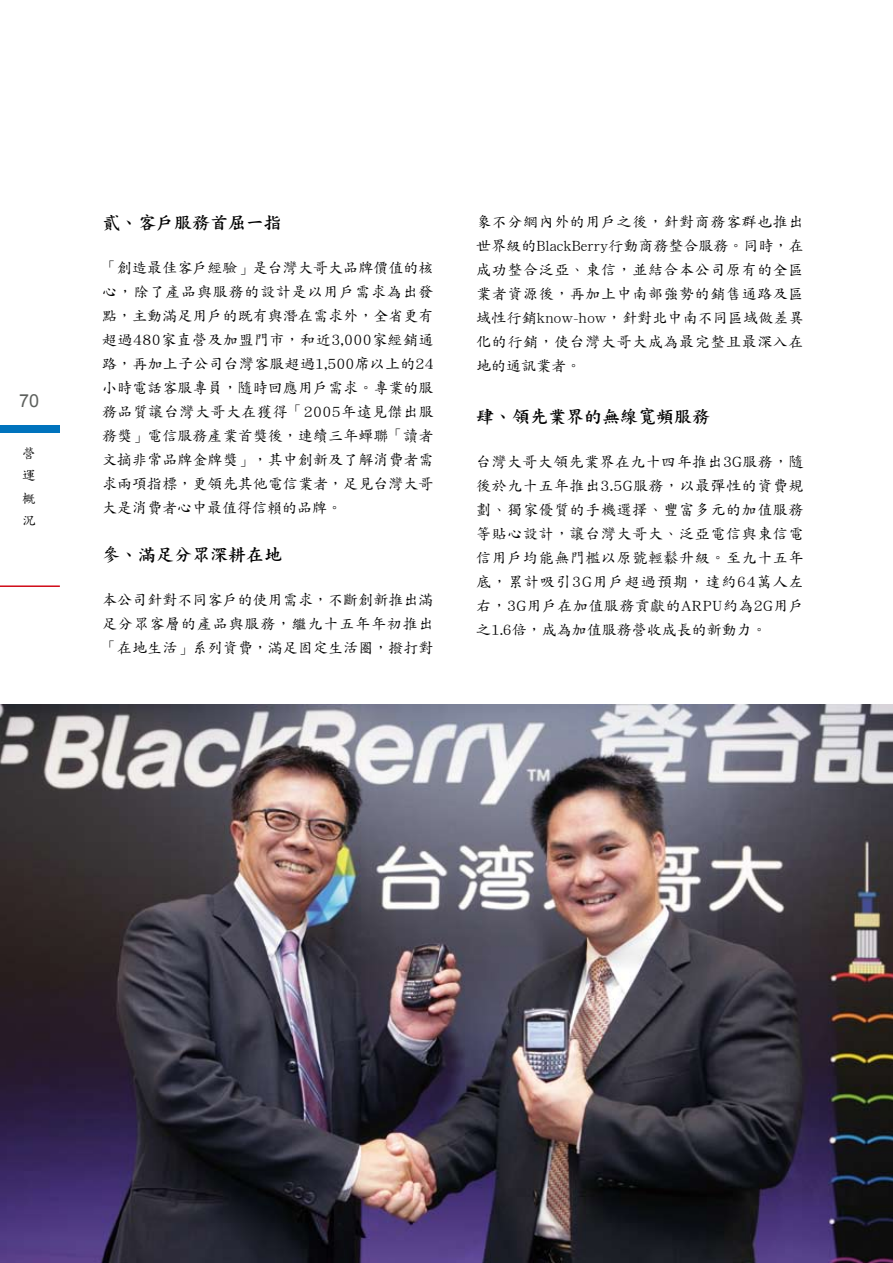
<style>
.page{position:relative;width:893px;height:1263px;background:#fff}
.page>*{position:absolute;margin:0;border:0;box-sizing:border-box;transform-origin:0 0}
.t1{font:18px "DF Kai Shu Std W7";color:#000}
.t2{font:18px "Arial";color:#5d605d}
.t3{font:15px/24px "DF Kai Shu Std W5";letter-spacing:.005em;color:#000;text-align:justify}
.t4{font:13.5px/22.5px "DF Kai Shu Std W5";color:#000;text-align:justify}
</style>
<div class="page">
<div style="left:0;top:425px;width:60px;height:8px;background:#0073bd"></div>
<hr style="left:0;top:585px;width:60px;height:2px;background:#d10b17">
<img style="left:0;top:704px;width:893px;height:559px">
<p class="t2" style="left:19px;top:391px;width:22px">70</p>
<p class="t4" style="left:22px;top:441px;width:15px">營運概況</p>
<p class="t1" style="left:102px;top:213px;width:181px">貳、客戶服務首屈一指</p>
<p class="t3" style="left:102px;top:255px;width:333px">「創造最佳客戶經驗」是台灣大哥大品牌價值的核心，除了產品與服務的設計是以用戶需求為出發點，主動滿足用戶的既有與潛在需求外，全省更有超過480家直營及加盟門市，和近3,000家經銷通路，再加上子公司台灣客服超過1,500席以上的24小時電話客服專員，隨時回應用戶需求。專業的服務品質讓台灣大哥大在獲得「2005年遠見傑出服務獎」電信服務產業首獎後，連續三年蟬聯「讀者文摘非常品牌金牌獎」，其中創新及了解消費者需求兩項指標，更領先其他電信業者，足見台灣大哥大是消費者心中最值得信賴的品牌。</p>
<p class="t1" style="left:102px;top:545px;width:181px">參、滿足分眾深耕在地</p>
<p class="t3" style="left:102px;top:587px;width:333px">本公司針對不同客戶的使用需求，不斷創新推出滿足分眾客層的產品與服務，繼九十五年年初推出「在地生活」系列資費，滿足固定生活圈，撥打對</p>
<p class="t3" style="left:476px;top:209px;width:329px">象不分網內外的用戶之後，針對商務客群也推出世界級的BlackBerry行動商務整合服務。同時，在成功整合泛亞、東信，並結合本公司原有的全區業者資源後，再加上中南部強勢的銷售通路及區域性行銷know-how，針對北中南不同區域做差異化的行銷，使台灣大哥大成為最完整且最深入在地的通訊業者。</p>
<p class="t1" style="left:476px;top:407px;width:235px">肆、領先業界的無線寬頻服務</p>
<p class="t3" style="left:476px;top:449px;width:329px">台灣大哥大領先業界在九十四年推出3G服務，隨後於九十五年推出3.5G服務，以最彈性的資費規劃、獨家優質的手機選擇、豐富多元的加值服務等貼心設計，讓台灣大哥大、泛亞電信與東信電信用戶均能無門檻以原號輕鬆升級。至九十五年底，累計吸引3G用戶超過預期，達約64萬人左右，3G用戶在加值服務貢獻的ARPU約為2G用戶之1.6倍，成為加值服務營收成長的新動力。</p>
</div>
